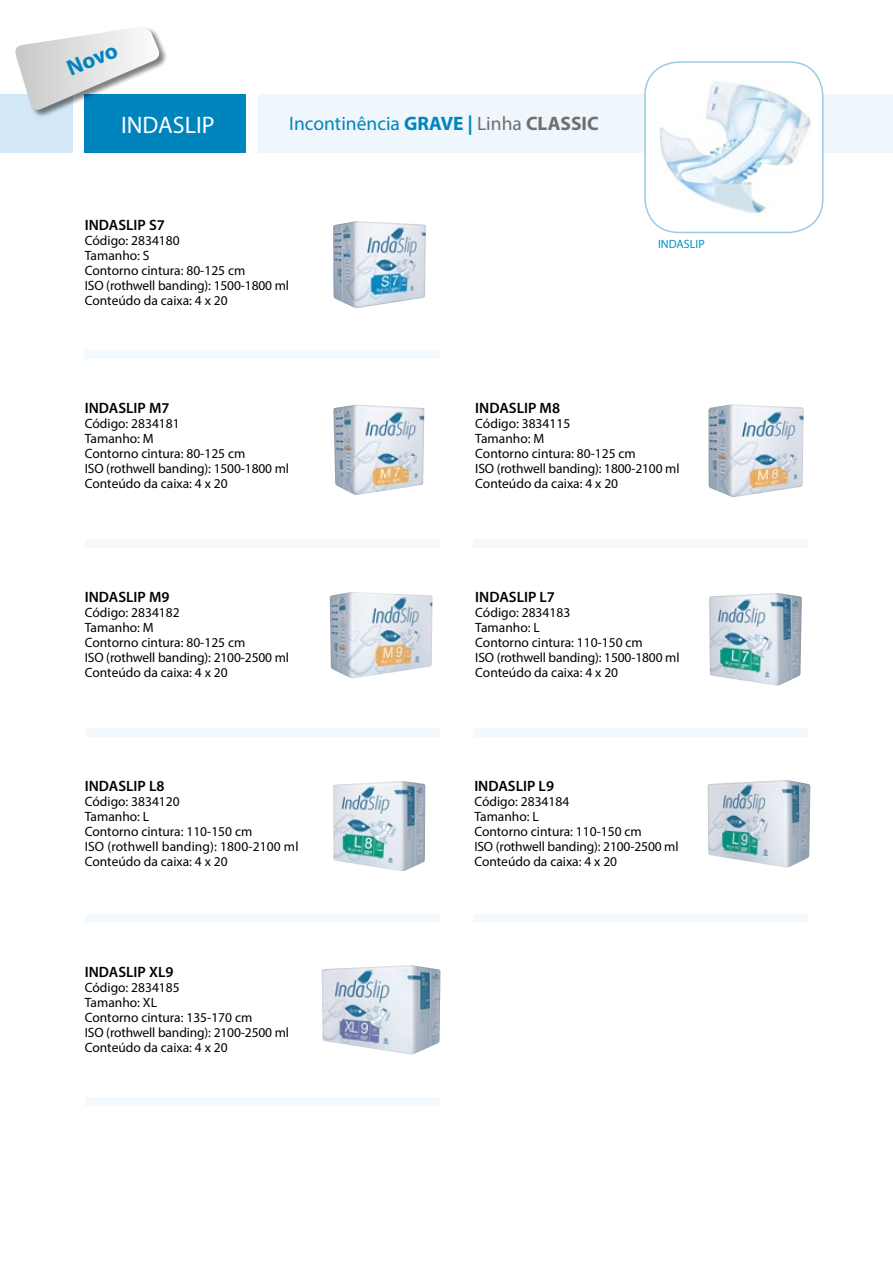
<style>
.page{position:relative;width:893px;height:1263px;background:#fff}
.page>*{position:absolute;margin:0;border:0;box-sizing:border-box;transform-origin:0 0}
.t1{font:24px "Myriad Pro";color:#fff}
.t2{font:700 22.5px "Myriad Pro";color:#0084be}
.t3{font:19.5px "Myriad Pro";color:#0084be}
.t4{font:600 15px "Myriad Pro";color:#000}
.t5{font:13.5px/15px "Myriad Pro";color:#000}
.t6{font:12px "Myriad Pro";color:#0092c7}
.s1{font-weight:700}
.s2{color:#706f6f}
.s3{font-weight:700;color:#706f6f}
</style>
<div class="page">
<div style="left:85px;top:1097px;width:372px;height:8px;background:#f3f9fd"></div>
<div style="left:85px;top:351px;width:375px;height:8px;background:#f3f9fd"></div>
<div style="left:0;top:94px;width:72px;height:59px;background:#d3e8f6"></div>
<div style="left:85px;top:94px;width:161px;height:59px;background:#0084be"></div>
<div style="left:259px;top:94px;width:634px;height:59px;background:#eff6fc"></div>
<div style="left:85px;top:540px;width:723px;height:8px;background:#f3f9fd"></div>
<div style="left:85px;top:728px;width:723px;height:8px;background:#f3f9fd"></div>
<div style="left:85px;top:914px;width:723px;height:8px;background:#f3f9fd"></div>
<div style="left:441px;top:207px;width:32px;height:1002px;background:#fff"></div>
<div style="left:645px;top:62px;width:178px;height:170px;background:#fff;border-radius:34px"></div>
<img style="left:660px;top:81px;width:152px;height:133px">
<div style="left:644px;top:61px;width:180px;height:172px;border:2px solid #99cbe7;border-radius:34px"></div>
<img style="left:333px;top:221px;width:93px;height:87px">
<img style="left:708px;top:404px;width:96px;height:93px">
<img style="left:333px;top:405px;width:91px;height:90px">
<img style="left:709px;top:593px;width:93px;height:93px">
<img style="left:330px;top:592px;width:102px;height:87px">
<img style="left:333px;top:781px;width:92px;height:90px">
<img style="left:708px;top:780px;width:102px;height:88px">
<img style="left:322px;top:965px;width:118px;height:90px">
<div style="left:15px;top:26px;width:153px;height:93px;background:#000;opacity:.5"></div>
<svg style="left:15px;top:27px;width:147px;height:85px"></svg>
<h2 class="t2" style="left:62px;top:56px;width:54px;rotate:-23deg">Novo</h2>
<h1 class="t1" style="left:121px;top:110px;width:95px">INDASLIP</h1>
<h3 class="t3" style="left:289px;top:112px;width:311px">Incontinência <span class="s1">GRAVE |</span> <span class="s2">Linha</span> <span class="s3">CLASSIC</span></h3>
<p class="t4" style="left:85px;top:215px;width:82px">INDASLIP S7</p>
<p class="t5" style="left:85px;top:232px;width:206px">Código: 2834180<br>Tamanho: S<br>Contorno cintura: 80-125 cm<br>ISO (rothwell banding): 1500-1800 ml<br>Conteúdo da caixa: 4 x 20</p>
<p class="t6" style="left:658px;top:237px;width:48px">INDASLIP</p>
<p class="t4" style="left:85px;top:399px;width:86px">INDASLIP M7</p>
<p class="t5" style="left:85px;top:416px;width:206px">Código: 2834181<br>Tamanho: M<br>Contorno cintura: 80-125 cm<br>ISO (rothwell banding): 1500-1800 ml<br>Conteúdo da caixa: 4 x 20</p>
<p class="t4" style="left:85px;top:588px;width:86px">INDASLIP M9</p>
<p class="t5" style="left:85px;top:605px;width:206px">Código: 2834182<br>Tamanho: M<br>Contorno cintura: 80-125 cm<br>ISO (rothwell banding): 2100-2500 ml<br>Conteúdo da caixa: 4 x 20</p>
<p class="t4" style="left:85px;top:776px;width:81px">INDASLIP L8</p>
<p class="t5" style="left:85px;top:793px;width:215px">Código: 3834120<br>Tamanho: L<br>Contorno cintura: 110-150 cm<br>ISO (rothwell banding): 1800-2100 ml<br>Conteúdo da caixa: 4 x 20</p>
<p class="t4" style="left:85px;top:962px;width:90px">INDASLIP XL9</p>
<p class="t5" style="left:85px;top:979px;width:206px">Código: 2834185<br>Tamanho: XL<br>Contorno cintura: 135-170 cm<br>ISO (rothwell banding): 2100-2500 ml<br>Conteúdo da caixa: 4 x 20</p>
<p class="t4" style="left:475px;top:399px;width:86px">INDASLIP M8</p>
<p class="t5" style="left:475px;top:416px;width:206px">Código: 3834115<br>Tamanho: M<br>Contorno cintura: 80-125 cm<br>ISO (rothwell banding): 1800-2100 ml<br>Conteúdo da caixa: 4 x 20</p>
<p class="t4" style="left:475px;top:588px;width:81px">INDASLIP L7</p>
<p class="t5" style="left:475px;top:605px;width:206px">Código: 2834183<br>Tamanho: L<br>Contorno cintura: 110-150 cm<br>ISO (rothwell banding): 1500-1800 ml<br>Conteúdo da caixa: 4 x 20</p>
<p class="t4" style="left:474px;top:776px;width:81px">INDASLIP L9</p>
<p class="t5" style="left:474px;top:793px;width:206px">Código: 2834184<br>Tamanho: L<br>Contorno cintura: 110-150 cm<br>ISO (rothwell banding): 2100-2500 ml<br>Conteúdo da caixa: 4 x 20</p>
</div>
